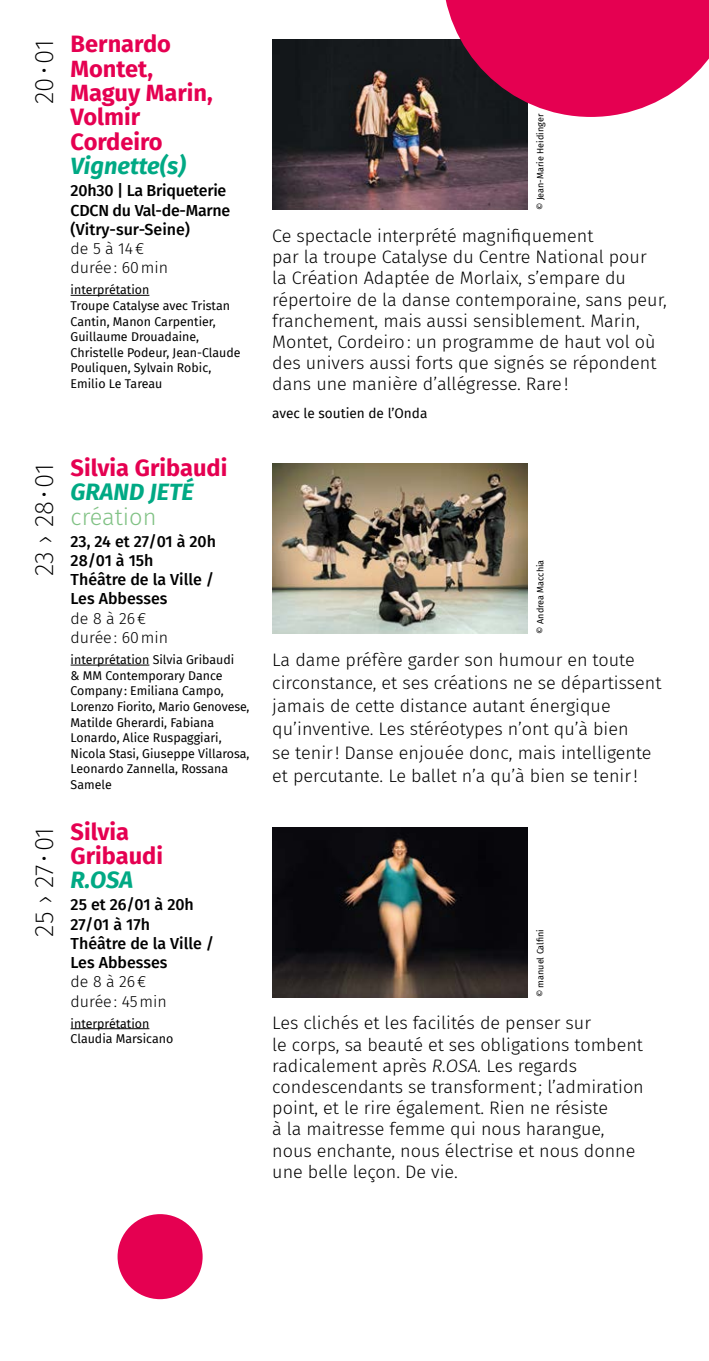
<style>
.page{position:relative;width:709px;height:1361px;background:#fff}
.page>*{position:absolute;margin:0;border:0;box-sizing:border-box;transform-origin:0 0}
.t1{font:200 26px "Fira Sans";letter-spacing:-.01em;color:#000}
.t2{font:700 23.6px/24.4px "Fira Sans";color:#e50051}
.t3{font:italic 700 23.6px "Fira Sans";color:#00a984}
.t4{font:300 23.6px "Fira Sans";color:#81c285}
.t5{font:300 18px/21.2px "Fira Sans";color:#000}
.t6{font:500 16px/19.2px "Fira Sans";color:#000}
.t7{font:300 16px/19.2px "Fira Sans";color:#000}
.t8{font:13.6px "Fira Sans";color:#000}
.t9{font:12.4px/15.6px "Fira Sans";color:#000}
.t10{font:9px "Fira Sans";color:#000}
.s1{font-style:italic}
</style>
<div class="page">
<hr style="left:71px;top:295px;width:78px;height:1px;background:#000">
<hr style="left:71px;top:665px;width:78px;height:1px;background:#000">
<hr style="left:71px;top:1028px;width:78px;height:1px;background:#000">
<img style="left:272px;top:40px;width:255px;height:170px">
<img style="left:272px;top:463px;width:255px;height:170px">
<img style="left:272px;top:827px;width:255px;height:170px">
<svg style="left:442px;top:0;width:267px;height:117px;background:#cc1959"></svg>
<div style="left:117px;top:1214px;width:86px;height:85px;background:#e50051;border-radius:50%"></div>
<h1 class="t1" style="left:26px;top:104px;width:66px;rotate:-90deg">20•01</h1>
<h2 class="t2" style="left:71px;top:30px;width:144px">Bernardo<br>Montet,<br>Maguy Marin,<br>Volmir<br>Cordeiro</h2>
<h2 class="t3" style="left:71px;top:146px;width:117px">Vignette(s)</h2>
<p class="t6" style="left:71px;top:180px;width:161px">20h30 | La Briqueterie<br>CDCN du Val-de-Marne (Vitry-sur-Seine)</p>
<p class="t7" style="left:71px;top:239px;width:99px">de 5 à 14€ durée: 60min</p>
<p class="t9" style="left:71px;top:282px;width:171px">interprétation<br>Troupe Catalyse avec Tristan<br>Cantin, Manon Carpentier,<br>Guillaume Drouadaine,<br>Christelle Podeur, Jean-Claude<br>Pouliquen, Sylvain Robic,<br>Emilio Le Tareau</p>
<h1 class="t1" style="left:26px;top:576px;width:114px;rotate:-90deg">23 › 28•01</h1>
<h1 class="t1" style="left:26px;top:936px;width:111px;rotate:-90deg">25 › 27 •01</h1>
<h2 class="t2" style="left:71px;top:454px;width:158px">Silvia Gribaudi</h2>
<h2 class="t3" style="left:71px;top:472px;width:125px">GRAND JETÉ</h2>
<h2 class="t4" style="left:71px;top:500px;width:87px">création</h2>
<p class="t6" style="left:71px;top:531px;width:147px">23, 24 et 27/01 à 20h<br>28/01 à 15h<br>Théâtre de la Ville /<br>Les Abbesses</p>
<p class="t7" style="left:71px;top:608px;width:99px">de 8 à 26€ durée: 60min</p>
<p class="t9" style="left:71px;top:652px;width:180px">interprétation Silvia Gribaudi<br>&amp; MM Contemporary Dance<br>Company : Emiliana Campo,<br>Lorenzo Fiorito, Mario Genovese,<br>Matilde Gherardi, Fabiana<br>Lonardo, Alice Ruspaggiari,<br>Nicola Stasi, Giuseppe Villarosa,<br>Leonardo Zannella, Rossana<br>Samele</p>
<h2 class="t2" style="left:71px;top:817px;width:94px">Silvia<br>Gribaudi</h2>
<h2 class="t3" style="left:71px;top:860px;width:64px">R.OSA</h2>
<p class="t6" style="left:71px;top:894px;width:145px">25 et 26/01 à 20h<br>27/01 à 17h<br>Théâtre de la Ville /<br>Les Abbesses</p>
<p class="t7" style="left:71px;top:972px;width:98px">de 8 à 26€ durée: 45min</p>
<p class="t9" style="left:71px;top:1015px;width:104px">interprétation<br>Claudia Marsicano</p>
<p class="t10" style="left:533px;top:210px;width:97px;rotate:-90deg">© Jean-Marie Heidinger</p>
<p class="t5" style="left:272px;top:225px;width:396px">Ce spectacle interprété magnifiquement<br>par la troupe Catalyse du Centre National pour<br>la Création Adaptée de Morlaix, s’empare du répertoire de la danse contemporaine, sans peur, franchement, mais aussi sensiblement. Marin, Montet, Cordeiro: un programme de haut vol où des univers aussi forts que signés se répondent dans une manière d’allégresse. Rare!</p>
<p class="t8" style="left:272px;top:403px;width:157px">avec le soutien de l’Onda</p>
<p class="t10" style="left:533px;top:633px;width:75px;rotate:-90deg">© Andrea Macchia</p>
<p class="t5" style="left:272px;top:648px;width:391px;line-height:23.2px">La dame préfère garder son humour en toute circonstance, et ses créations ne se départissent jamais de cette distance autant énergique qu’inventive. Les stéréotypes n’ont qu’à bien<br>se tenir! Danse enjouée donc, mais intelligente et percutante. Le ballet n’a qu’à bien se tenir!</p>
<p class="t10" style="left:533px;top:997px;width:70px;rotate:-90deg">© manuel Calfini</p>
<p class="t5" style="left:272px;top:1012px;width:373px">Les clichés et les facilités de penser sur<br>le corps, sa beauté et ses obligations tombent radicalement après <span class="s1">R.OSA.</span> Les regards condescendants se transforment; l’admiration point, et le rire également. Rien ne résiste<br>à la maitresse femme qui nous harangue, nous enchante, nous électrise et nous donne une belle leçon. De vie.</p>
</div>
